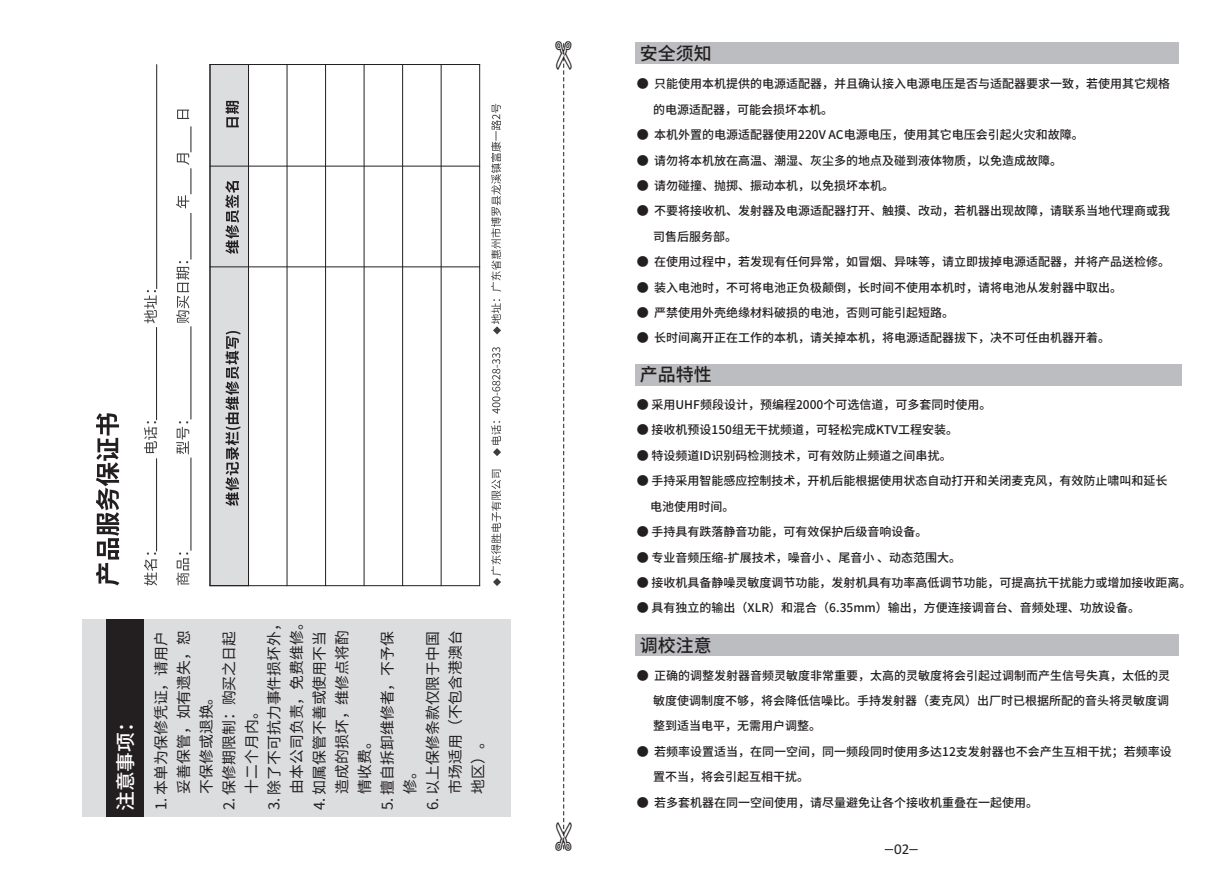
<style>
.page{position:relative;width:1212px;height:893px;background:#fff}
.page>*{position:absolute;margin:0;border:0;box-sizing:border-box;transform-origin:0 0}
.t1{font:29.55px "Arial Unicode MS";color:#231f20}
.t2{font:500 19.8px "Source Han Sans CN";color:#fff}
.t3{font:500 18px "Source Han Sans CN";color:#231f20}
.t4{font:15px "Calibri";color:#231f20}
.t5{font:14.85px/22.6px "Source Han Sans CN";color:#231f20;text-align:justify}
.t6{font:500 12px/25.3px "Source Han Sans CN";color:#231f20}
.t7{font:12px "Source Han Sans CN";color:#231f20}
.s1{font-weight:400}
.s2{font-weight:500}
</style>
<div class="page">
<div style="left:635px;top:43px;width:543px;height:21px;background:#bcbdc0"></div>
<div style="left:635px;top:364px;width:546px;height:21px;background:#bcbdc0"></div>
<div style="left:635px;top:634px;width:543px;height:21px;background:#bcbdc0"></div>
<div style="left:83px;top:619px;width:428px;height:197px;background:#dcdddf"></div>
<div style="left:107px;top:619px;width:37px;height:197px;background:#231f20"></div>
<div style="left:210px;top:64px;width:39px;height:522px;background:#dcdddf"></div>
<svg style="left:96px;top:413px;width:23px;height:172px"></svg>
<hr style="left:156px;top:64px;width:1px;height:225px;background:#231f20">
<svg style="left:144px;top:110px;width:47px;height:476px"></svg>
<hr style="left:210px;top:585px;width:270px;height:1px;background:#231f20">
<hr style="left:210px;top:266px;width:270px;height:1px;background:#231f20">
<hr style="left:210px;top:166px;width:270px;height:1px;background:#231f20">
<hr style="left:210px;top:64px;width:270px;height:1px;background:#231f20">
<hr style="left:479px;top:64px;width:1px;height:522px;background:#231f20">
<hr style="left:441px;top:64px;width:1px;height:522px;background:#231f20">
<hr style="left:402px;top:64px;width:1px;height:522px;background:#231f20">
<hr style="left:364px;top:64px;width:1px;height:522px;background:#231f20">
<hr style="left:325px;top:64px;width:1px;height:522px;background:#231f20">
<hr style="left:287px;top:64px;width:1px;height:522px;background:#231f20">
<hr style="left:248px;top:64px;width:1px;height:522px;background:#231f20">
<hr style="left:210px;top:64px;width:1px;height:522px;background:#231f20">
<svg style="left:491px;top:104px;width:10px;height:482px"></svg>
<svg style="left:225px;top:101px;width:16px;height:405px"></svg>
<svg style="left:563px;top:43px;width:2px;height:807px"></svg>
<h2 class="t2" style="left:115px;top:811px;width:100px;rotate:-90deg">注意事项：</h2>
<p class="t5" style="left:149px;top:794px;width:165px;text-indent:-17px;rotate:-90deg">1. 本单为保修凭证，请用户妥善保管，如有遗失，恕不保修或退换。</p>
<p class="t5" style="left:217px;top:794px;width:164px;text-indent:-17px;rotate:-90deg">2. 保修期限制：购买之日起十二个月内。</p>
<p class="t5" style="left:263px;top:810px;width:196px;text-align:right;rotate:-90deg">3. 除了不可抗力事件损坏外，由本公司负责，免费维修。</p>
<p class="t5" style="left:308px;top:794px;width:165px;text-indent:-17px;rotate:-90deg">4. 如属保管不善或使用不当造成的损坏，维修点将酌情收费。</p>
<p class="t5" style="left:376px;top:794px;width:164px;text-indent:-17px;rotate:-90deg">5. 擅自拆卸维修者，不予保修。</p>
<p class="t5" style="left:421px;top:794px;width:165px;text-indent:-17px;rotate:-90deg">6. 以上保修条款仅限于中国市场适用（不包含港澳台地区）。</p>
<h1 class="t1" style="left:577px;top:41px;width:31px;rotate:90deg">✄</h1>
<h3 class="t3" style="left:640px;top:44px;width:73px">安全须知</h3>
<p class="t6" style="left:653px;top:71px;width:519px;text-indent:-16px">● 只能使用本机提供的电源适配器，并且确认接入电源电压是否与适配器要求一致，若使用其它规格的电源适配器，可能会损坏本机。</p>
<p class="t6" style="left:637px;top:122px;width:448px">● 本机外置的电源适配器使用<span class="s1">220V AC</span>电源电压，使用其它电压会引起火灾和故障。</p>
<p class="t6" style="left:637px;top:147px;width:427px">● 请勿将本机放在高温、潮湿、灰尘多的地点及碰到液体物质，以免造成故障。</p>
<p class="t6" style="left:637px;top:173px;width:259px">● 请勿碰撞、抛掷、振动本机，以免损坏本机。</p>
<p class="t6" style="left:653px;top:198px;width:519px;text-indent:-16px">● 不要将接收机、发射器及电源适配器打开、触摸、改动，若机器出现故障，请联系当地代理商或我司售后服务部。</p>
<p class="t6" style="left:637px;top:249px;width:535px">● 在使用过程中，若发现有任何异常，如冒烟、异味等，请立即拔掉电源适配器，并将产品送检修。</p>
<p class="t6" style="left:637px;top:274px;width:487px">● 装入电池时，不可将电池正负极颠倒，长时间不使用本机时，请将电池从发射器中取出。</p>
<p class="t6" style="left:637px;top:300px;width:319px">● 严禁使用外壳绝缘材料破损的电池，否则可能引起短路。</p>
<p class="t6" style="left:637px;top:325px;width:475px">● 长时间离开正在工作的本机，请关掉本机，将电源适配器拔下，决不可任由机器开着。</p>
<h3 class="t3" style="left:640px;top:365px;width:73px">产品特性</h3>
<p class="t6" style="left:637px;top:392px;width:356px">● 采用<span class="s1">UHF</span>频段设计，预编程<span class="s1">2000</span>个可选信道，可多套同时使用。</p>
<p class="t6" style="left:637px;top:417px;width:323px">● 接收机预设<span class="s1">150</span>组无干扰频道，可轻松完成<span class="s1">KTV</span>工程安装。</p>
<p class="t6" style="left:637px;top:443px;width:316px">● 特设频道<span class="s1">ID</span>识别码检测技术，可有效防止频道之间串扰。</p>
<p class="t6" style="left:650px;top:468px;width:519px;text-indent:-14px">● 手持采用智能感应控制技术，开机后能根据使用状态自动打开和关闭麦克风，有效防止啸叫和延长电池使用时间。</p>
<p class="t6" style="left:637px;top:519px;width:292px">● 手持具有跌落静音功能，可有效保护后级音响设备。</p>
<p class="t6" style="left:637px;top:544px;width:326px">● 专业音频压缩-扩展技术，噪音小 、尾音小 、动态范围大。</p>
<p class="t6" style="left:637px;top:570px;width:556px">● 接收机具备静噪灵敏度调节功能，发射机具有功率高低调节功能，可提高抗干扰能力或增加接收距离。</p>
<p class="t7" style="left:637px;top:602px;width:505px"><span class="s2">● 具有独立的输出（</span>XLR）<span class="s2">和混合（</span>6.35mm）输出，方便连接调音台、音频处理、功放设备。</p>
<h3 class="t3" style="left:640px;top:636px;width:73px">调校注意</h3>
<p class="t6" style="left:637px;top:662px;width:13px">●</p>
<p class="t6" style="left:653px;top:688px;width:517px">敏度使调制度不够，将会降低信噪比。手持发射器（麦克风）出厂时已根据所配的音头将灵敏度调整到适当电平，无需用户调整。</p>
<p class="t6" style="left:653px;top:738px;width:520px;text-indent:-16px">● 若频率设置适当，在同一空间，同一频段同时使用多达12支发射器也不会产生互相干扰；若频率设置不当，将会引起互相干扰。</p>
<p class="t6" style="left:637px;top:789px;width:403px">● 若多套机器在同一空间使用，请尽量避免让各个接收机重叠在一起使用。</p>
<p class="t6" style="left:654px;top:662px;width:518px">正确的调整发射器音频灵敏度非常重要，太高的灵敏度将会引起过调制而产生信号失真，太低的灵</p>
<p class="t4" style="left:894px;top:843px;width:17px">02</p>
</div>
